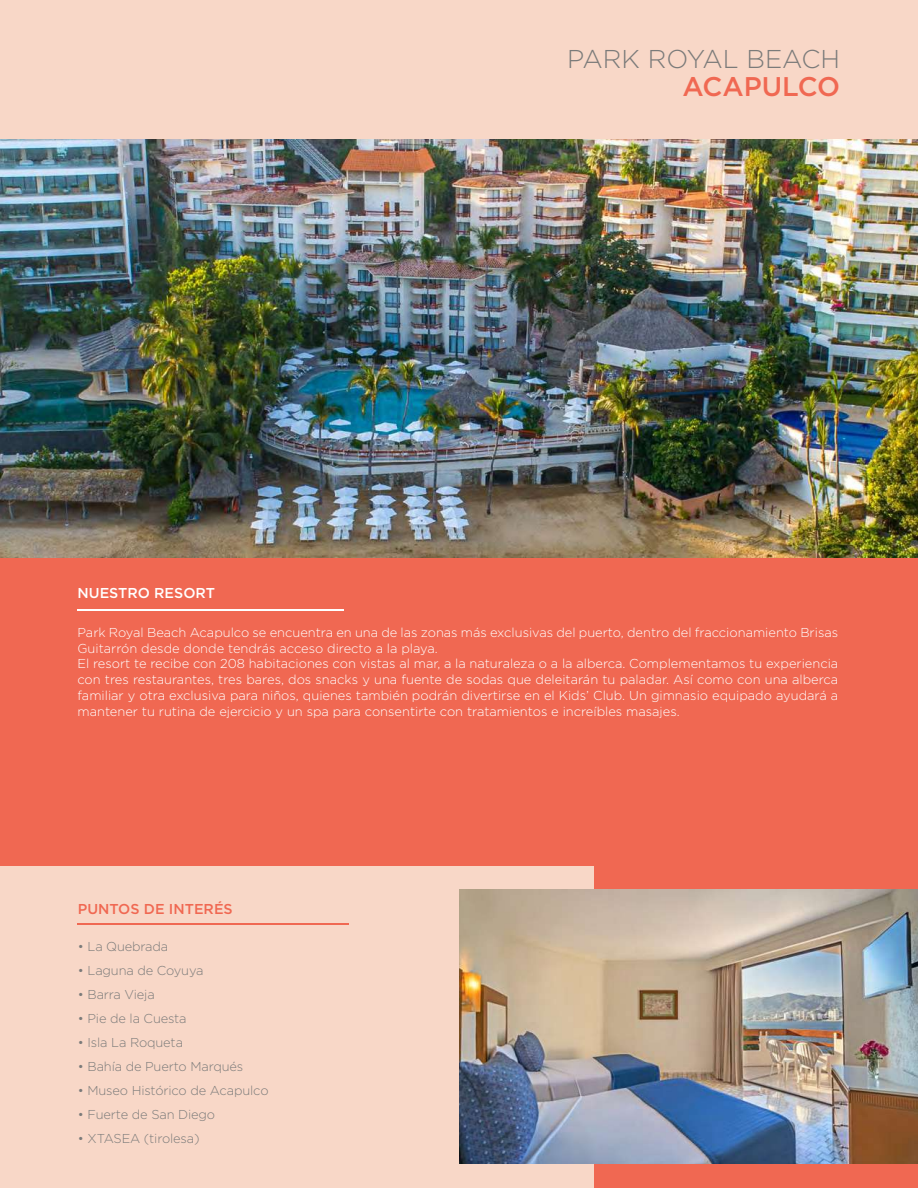
<style>
.page{position:relative;width:918px;height:1188px;background:#fff}
.page>*{position:absolute;margin:0;border:0;box-sizing:border-box;transform-origin:0 0}
.t1{font:500 27px "Gotham";color:#f06852}
.t2{font:300 25.8px "Gotham";color:#7b7b7a}
.t3{font:500 14.25px "Gotham";color:#f06852}
.t4{font:500 14.25px "Gotham";color:#fff}
.t5{font:300 12.9px/15.8px "Gotham";color:#fff}
.t6{font:300 12.9px "Gotham";letter-spacing:-.01em;color:#7b7b7a}
</style>
<div class="page">
<div style="left:0;top:557px;width:918px;height:631px;background:#f06852"></div>
<div style="left:0;top:0;width:918px;height:165px;background:#f8d7c7"></div>
<img style="left:0;top:139px;width:918px;height:418px">
<div style="left:0;top:866px;width:593px;height:322px;background:#f8d7c7"></div>
<hr style="left:78px;top:610px;width:266px;height:1px;background:#fff">
<hr style="left:78px;top:923px;width:271px;height:1px;background:#f06852">
<img style="left:459px;top:890px;width:459px;height:273px">
<p class="t4" style="left:78px;top:584px;width:139px">NUESTRO RESORT</p>
<h2 class="t2" style="left:567px;top:42px;width:274px">PARK ROYAL BEACH</h2>
<h1 class="t1" style="left:682px;top:69px;width:159px">ACAPULCO</h1>
<p class="t5" style="left:77px;top:624px;width:762px">Park Royal Beach Acapulco se encuentra en una de las zonas más exclusivas del puerto, dentro del fraccionamiento Brisas Guitarrón desde donde tendrás acceso directo a la playa.<br>El resort te recibe con 208 habitaciones con vistas al mar, a la naturaleza o a la alberca. Complementamos tu experiencia con tres restaurantes, tres bares, dos snacks y una fuente de sodas que deleitarán tu paladar. Así como con una alberca familiar y otra exclusiva para niños, quienes también podrán divertirse en el Kids’ Club. Un gimnasio equipado ayudará a mantener tu rutina de ejercicio y un spa para consentirte con tratamientos e increíbles masajes.</p>
<p class="t3" style="left:78px;top:900px;width:156px">PUNTOS DE INTERÉS</p>
<p class="t6" style="left:78px;top:939px;width:92px">• La Quebrada</p>
<p class="t6" style="left:78px;top:963px;width:127px">• Laguna de Coyuya</p>
<p class="t6" style="left:78px;top:987px;width:78px">• Barra Vieja</p>
<p class="t6" style="left:78px;top:1011px;width:110px">• Pie de la Cuesta</p>
<p class="t6" style="left:78px;top:1035px;width:107px">• Isla La Roqueta</p>
<p class="t6" style="left:78px;top:1059px;width:167px">• Bahía de Puerto Marqués</p>
<p class="t6" style="left:78px;top:1083px;width:192px">• Museo Histórico de Acapulco</p>
<p class="t6" style="left:78px;top:1107px;width:139px">• Fuerte de San Diego</p>
<p class="t6" style="left:78px;top:1131px;width:123px">• XTASEA (tirolesa)</p>
</div>
